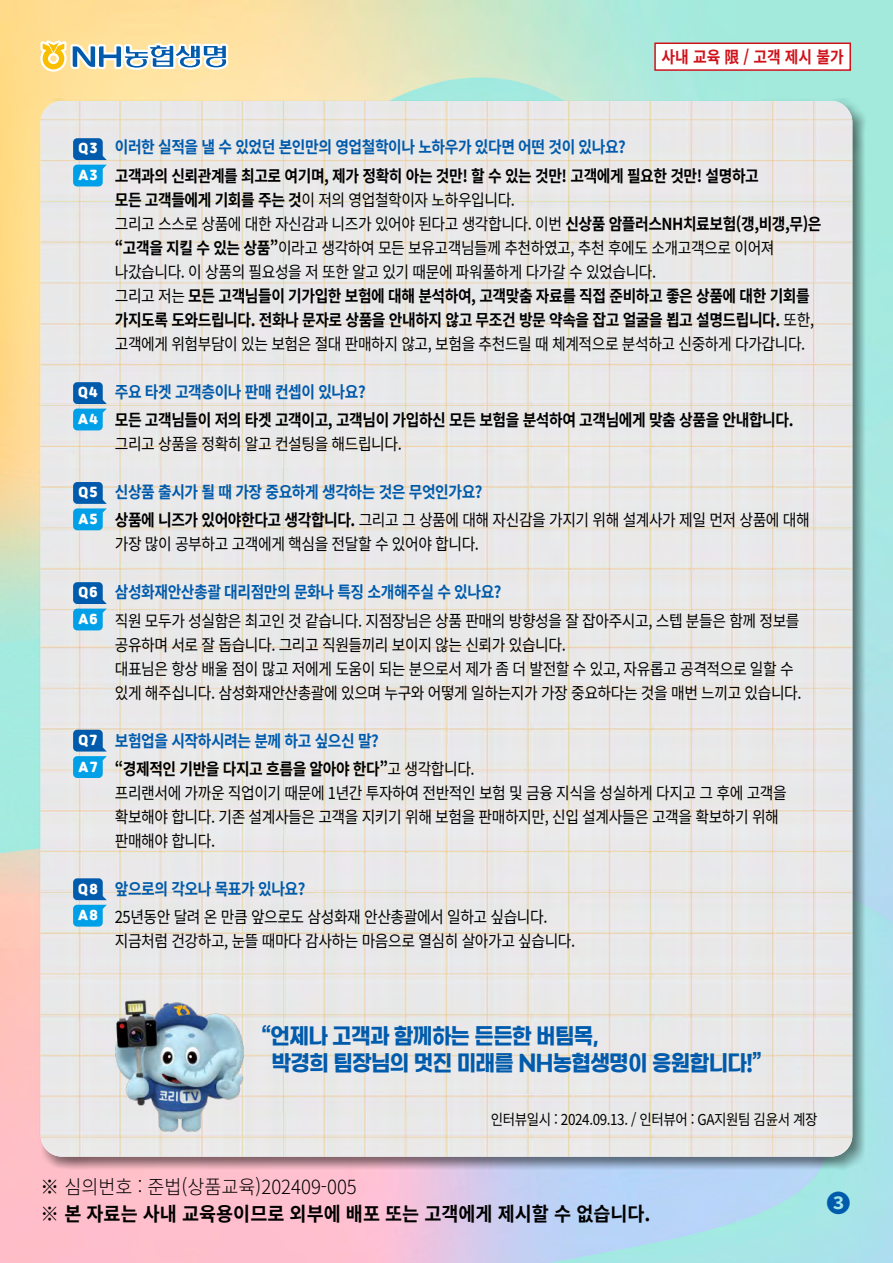
<style>
.page{position:relative;width:893px;height:1263px;background:#fff}
.page>*{position:absolute;margin:0;border:0;box-sizing:border-box;transform-origin:0 0}
.t1{font:700 24px "Noto Sans CJ Kkr";color:#005bac}
.t2{font:22.5px/27px "Gmarket Sans TTF Bold";letter-spacing:-.03em;color:#005bac;scale:.9 1}
.t3{font:700 19.5px "Noto Sans CJ Kkr";color:#000;scale:.95 1}
.t4{font:300 19.5px "Noto Sans CJ Kkr";color:#000;scale:.95 1}
.t5{font:16.5px/24px "Noto Sans CJ Kkr";letter-spacing:-.03em;color:#000;scale:.9 1}
.t6{font:700 16.5px/24px "Noto Sans CJ Kkr";letter-spacing:-.03em;color:#000;scale:.9 1}
.t7{font:700 16.5px "Noto Sans CJ Kkr";letter-spacing:-.03em;color:#005bac;scale:.9 1}
.t8{font:700 16.5px "Noto Sans CJ Kkr";color:#d0121b;scale:.9 1}
.t9{font:15px "Noto Sans CJ Kkr";letter-spacing:-.03em;color:#000;scale:.9 1}
.t10{font:12.9px/26.8px "Jalnan OTF";color:#fff}
.s1{font-weight:400}
.s2{font-weight:700;color:#005bac}
.s3{font-weight:700}
.s4{color:#005bac}
</style>
<div class="page">
<div style="left:654px;top:43px;width:197px;height:28px;border:2px solid #d0121b"></div>
<svg style="left:38px;top:0;width:193px;height:75px;background:#e6d6a6"></svg>
<div style="left:39px;top:99px;width:827px;height:1072px;background:#000;opacity:.5"></div>
<img style="left:41px;top:101px;width:811px;height:1056px">
<img style="left:109px;top:997px;width:138px;height:137px">
<svg style="left:73px;top:382px;width:34px;height:48px;background:#3293cf"></svg>
<svg style="left:73px;top:138px;width:34px;height:48px;background:#3293cf"></svg>
<svg style="left:73px;top:482px;width:34px;height:48px;background:#3294d0"></svg>
<svg style="left:73px;top:582px;width:34px;height:48px;background:#3294d0"></svg>
<svg style="left:73px;top:730px;width:34px;height:48px;background:#3194d0"></svg>
<svg style="left:73px;top:878px;width:34px;height:48px;background:#3394d0"></svg>
<p class="t8" style="left:661px;top:48px;width:204px">사내 교육 限 / 고객 제시 불가</p>
<p class="t10" style="left:78px;top:136px;width:21px">Q 3<br>A 3</p>
<p class="t10" style="left:78px;top:380px;width:21px">Q 4<br>A 4</p>
<p class="t10" style="left:78px;top:480px;width:21px">Q 5<br>A 5</p>
<p class="t10" style="left:78px;top:580px;width:21px">Q 6<br>A 6</p>
<p class="t10" style="left:78px;top:728px;width:21px">Q 7<br>A 7</p>
<p class="t10" style="left:78px;top:876px;width:21px">Q 8<br>A 8</p>
<p class="t7" style="left:115px;top:138px;width:569px">이러한 실적을 낼 수 있었던 본인만의 영업철학이나 노하우가 있다면 어떤 것이 있나요?</p>
<p class="t6" style="left:115px;top:164px;width:787px">고객과의 신뢰관계를 최고로 여기며, 제가 정확히 아는 것만! 할 수 있는 것만! 고객에게 필요한 것만! 설명하고<br>모든 고객들에게 기회를 주는 것<span class="s1">이 저의 영업철학이자 노하우입니다.<br>그리고 스스로 상품에 대한 자신감과 니즈가 있어야 된다고 생각합니다. 이번</span> 신상품 암플러스NH치료보험(갱,비갱,무)은 “고객을 지킬 수 있는 상품”<span class="s1">이라고 생각하여 모든 보유고객님들께 추천하였고, 추천 후에도 소개고객으로 이어져 나갔습니다. 이 상품의 필요성을 저 또한 알고 있기 때문에 파워풀하게 다가갈 수 있었습니다.<br>그리고 저는</span> 모든 고객님들이 기가입한 보험에 대해 분석하여, 고객맞춤 자료를 직접 준비하고 좋은 상품에 대한 기회를 가지도록 도와드립니다. 전화나 문자로 상품을 안내하지 않고 무조건 방문 약속을 잡고 얼굴을 뵙고 설명드립니다. <span class="s1">또한, 고객에게 위험부담이 있는 보험은 절대 판매하지 않고, 보험을 추천드릴 때 체계적으로 분석하고 신중하게 다가갑니다.</span></p>
<p class="t7" style="left:115px;top:382px;width:280px">주요 타겟 고객층이나 판매 컨셉이 있나요?</p>
<p class="t6" style="left:115px;top:408px;width:756px">모든 고객님들이 저의 타겟 고객이고, 고객님이 가입하신 모든 보험을 분석하여 고객님에게 맞춤 상품을 안내합니다.</p>
<p class="t5" style="left:115px;top:432px;width:320px">그리고 상품을 정확히 알고 컨설팅을 해드립니다.</p>
<p class="t5" style="left:115px;top:478px;width:774px;line-height:28.2px"><span class="s2">신상품 출시가 될 때 가장 중요하게 생각하는 것은 무엇인가요?<br></span><span class="s3">상품에 니즈가 있어야한다고 생각합니다.</span> 그리고 그 상품에 대해 자신감을 가지기 위해 설계사가 제일 먼저 상품에 대해</p>
<p class="t5" style="left:115px;top:533px;width:406px">가장 많이 공부하고 고객에게 핵심을 전달할 수 있어야 합니다.</p>
<p class="t7" style="left:115px;top:583px;width:431px">삼성화재안산총괄 대리점만의 문화나 특징 소개해주실 수 있나요?</p>
<p class="t5" style="left:115px;top:609px;width:765px">직원 모두가 성실함은 최고인 것 같습니다. 지점장님은 상품 판매의 방향성을 잘 잡아주시고, 스텝 분들은 함께 정보를 공유하며 서로 잘 돕습니다. 그리고 직원들끼리 보이지 않는 신뢰가 있습니다.<br>대표님은 항상 배울 점이 많고 저에게 도움이 되는 분으로서 제가 좀 더 발전할 수 있고, 자유롭고 공격적으로 일할 수 있게 해주십니다. 삼성화재안산총괄에 있으며 누구와 어떻게 일하는지가 가장 중요하다는 것을 매번 느끼고 있습니다.</p>
<p class="t6" style="left:115px;top:727px;width:401px;line-height:28.2px"><span class="s4">보험업을 시작하시려는 분께 하고 싶으신 말?<br></span>“경제적인 기반을 다지고 흐름을 알아야 한다”<span class="s1">고 생각합니다.</span></p>
<p class="t5" style="left:115px;top:781px;width:748px">프리랜서에 가까운 직업이기 때문에 1년간 투자하여 전반적인 보험 및 금융 지식을 성실하게 다지고 그 후에 고객을 확보해야 합니다. 기존 설계사들은 고객을 지키기 위해 보험을 판매하지만, 신입 설계사들은 고객을 확보하기 위해 판매해야 합니다.</p>
<p class="t7" style="left:115px;top:879px;width:213px">앞으로의 각오나 목표가 있나요?</p>
<p class="t5" style="left:115px;top:905px;width:513px">25년동안 달려 온 만큼 앞으로도 삼성화재 안산총괄에서 일하고 싶습니다. 지금처럼 건강하고, 눈뜰 때마다 감사하는 마음으로 열심히 살아가고 싶습니다.</p>
<h2 class="t2" style="left:272px;top:1024px;width:546px;text-indent:-10px">“언제나 고객과 함께하는 든든한 버팀목,<br>박경희 팀장님의 멋진 미래를 NH농협생명이 응원합니다!”</h2>
<p class="t9" style="left:491px;top:1111px;width:365px">인터뷰일시 : 2024.09.13. / 인터뷰어 : GA지원팀 김윤서 계장</p>
<p class="t4" style="left:41px;top:1176px;width:334px">※ 심의번호 : 준법(상품교육)202409-005</p>
<p class="t3" style="left:41px;top:1202px;width:644px">※ 본 자료는 사내 교육용이므로 외부에 배포 또는 고객에게 제시할 수 없습니다.</p>
<h1 class="t1" style="left:826px;top:1189px;width:25px">❸</h1>
</div>
